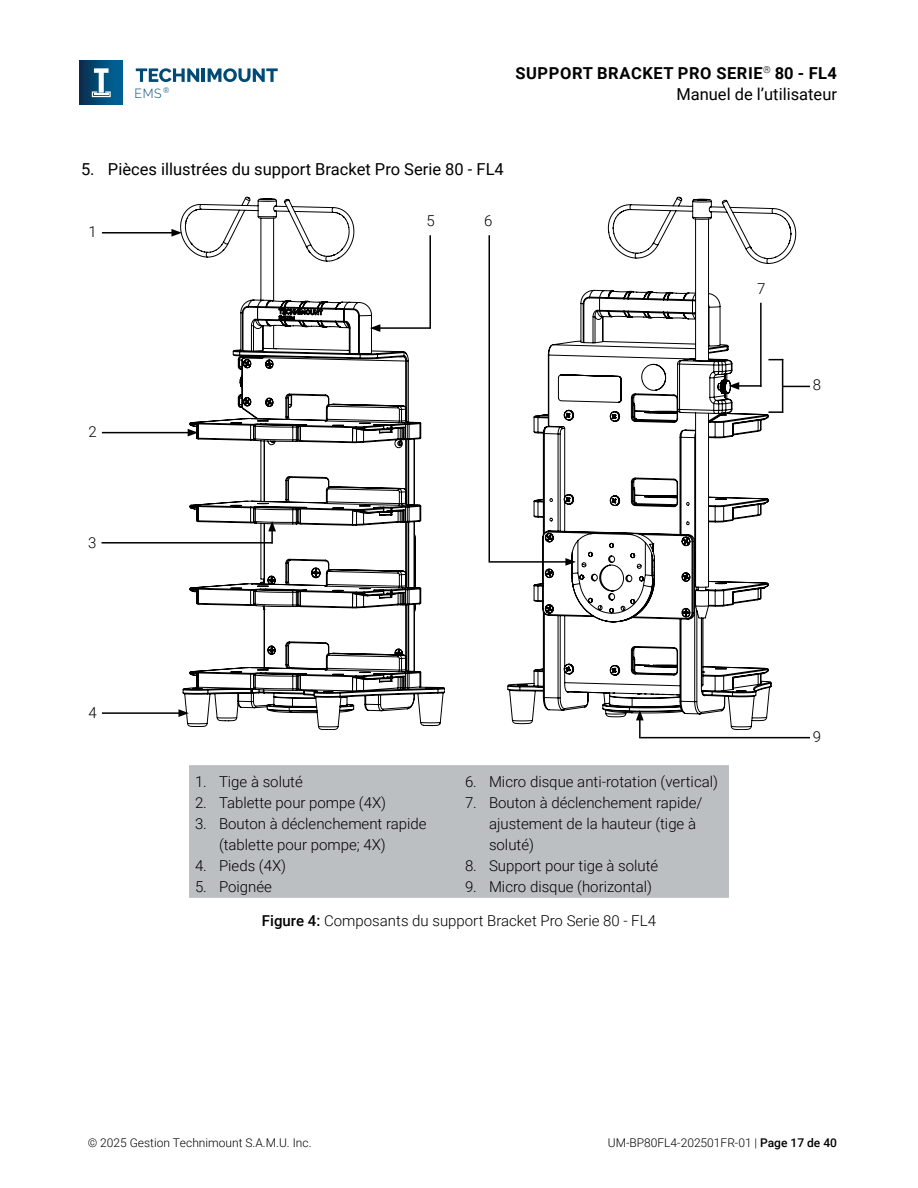
<style>
.page{position:relative;width:918px;height:1188px;background:#fff}
.page>*{position:absolute;margin:0;border:0;box-sizing:border-box;transform-origin:0 0}
.t1{font:700 16.5px/21px "Roboto";letter-spacing:.035em;color:#000;text-align:right}
.t2{font:16.5px "Roboto";color:#000}
.t3{font:300 15px/21px "Roboto";color:#000}
.t4{font:300 13.2px "Raleway";color:#004b75;scale:.93 1}
.t5{font:300 12px "Roboto";color:#000}
.s1{font-weight:400}
.s2{font-weight:500}
</style>
<div class="page">
<svg style="left:136px;top:68px;width:63px;height:14px"></svg>
<hr style="left:202px;top:68px;width:3px;height:14px;background:#004b75">
<svg style="left:208px;top:68px;width:70px;height:14px"></svg>
<svg style="left:80px;top:61px;width:43px;height:43px"></svg>
<svg style="left:92px;top:68px;width:19px;height:29px"></svg>
<svg style="left:508px;top:197px;width:288px;height:533px"></svg>
<svg style="left:180px;top:197px;width:265px;height:533px"></svg>
<hr style="left:102px;top:232px;width:72px;height:2px;background:#000">
<svg style="left:171px;top:229px;width:11px;height:8px"></svg>
<hr style="left:102px;top:432px;width:88px;height:1px;background:#000">
<svg style="left:188px;top:429px;width:10px;height:7px"></svg>
<hr style="left:102px;top:712px;width:79px;height:2px;background:#000">
<svg style="left:178px;top:709px;width:11px;height:8px"></svg>
<hr style="left:489px;top:235px;width:1px;height:326px;background:#000">
<hr style="left:489px;top:561px;width:79px;height:2px;background:#000">
<svg style="left:565px;top:558px;width:11px;height:8px"></svg>
<hr style="left:640px;top:737px;width:170px;height:1px;background:#000">
<hr style="left:639px;top:718px;width:2px;height:20px;background:#000">
<svg style="left:636px;top:710px;width:8px;height:10px"></svg>
<hr style="left:429px;top:235px;width:2px;height:94px;background:#000">
<hr style="left:378px;top:327px;width:53px;height:2px;background:#000">
<svg style="left:370px;top:324px;width:10px;height:8px"></svg>
<hr style="left:760px;top:303px;width:2px;height:84px;background:#000">
<hr style="left:737px;top:385px;width:24px;height:2px;background:#000">
<svg style="left:729px;top:382px;width:10px;height:8px"></svg>
<hr style="left:102px;top:542px;width:170px;height:2px;background:#000">
<svg style="left:268px;top:521px;width:8px;height:23px"></svg>
<svg style="left:768px;top:359px;width:14px;height:1px"></svg>
<svg style="left:768px;top:411px;width:14px;height:2px"></svg>
<hr style="left:782px;top:359px;width:1px;height:54px;background:#000">
<svg style="left:783px;top:386px;width:27px;height:1px"></svg>
<div style="left:189px;top:765px;width:540px;height:133px;background:#bbbfc2"></div>
<p class="t4" style="left:135px;top:85px;width:39px">EMS <sup>®</sup></p>
<p class="t1" style="left:515px;top:62px;width:323px">SUPPORT BRACKET PRO SERIE<sup>®</sup> 80 - FL4<br><span class="s1">Manuel de l’utilisateur</span></p>
<p class="t2" style="left:81px;top:158px;width:424px">5. Pièces illustrées du support Bracket Pro Serie 80 - FL4</p>
<p class="t3" style="left:88px;top:221px;width:10px">1</p>
<p class="t3" style="left:427px;top:210px;width:10px">5</p>
<p class="t3" style="left:484px;top:210px;width:10px">6</p>
<p class="t3" style="left:757px;top:277px;width:10px">7</p>
<p class="t3" style="left:88px;top:421px;width:10px">2</p>
<p class="t3" style="left:813px;top:374px;width:10px">8</p>
<p class="t3" style="left:88px;top:532px;width:10px">3</p>
<p class="t3" style="left:88px;top:701px;width:10px">4</p>
<p class="t3" style="left:813px;top:726px;width:10px">9</p>
<p class="t3" style="left:465px;top:770px;width:255px">6. Micro disque anti-rotation (vertical)</p>
<p class="t3" style="left:489px;top:791px;width:215px;text-indent:-24px">7. Bouton à déclenchement rapide/ ajustement de la hauteur (tige à soluté)</p>
<p class="t3" style="left:465px;top:854px;width:195px">8. Support pour tige à soluté</p>
<p class="t3" style="left:465px;top:875px;width:189px">9. Micro disque (horizontal)</p>
<p class="t3" style="left:262px;top:910px;width:395px"><span class="s2">Figure 4:</span> Composants du support Bracket Pro Serie 80 - FL4</p>
<p class="t3" style="left:195px;top:770px;width:109px">1. Tige à soluté</p>
<p class="t3" style="left:195px;top:791px;width:193px">2. Tablette pour pompe (4X)</p>
<p class="t3" style="left:219px;top:812px;width:209px;text-indent:-24px">3. Bouton à déclenchement rapide (tablette pour pompe; 4X)</p>
<p class="t3" style="left:195px;top:854px;width:93px">4. Pieds (4X)</p>
<p class="t3" style="left:195px;top:875px;width:78px">5. Poignée</p>
<p class="t5" style="left:88px;top:1134px;width:225px">© 2025 Gestion Technimount S.A.M.U. Inc.</p>
<p class="t5" style="left:608px;top:1134px;width:231px">UM-BP80FL4-202501FR-01 | <span class="s2">Page 17 de 40</span></p>
</div>
